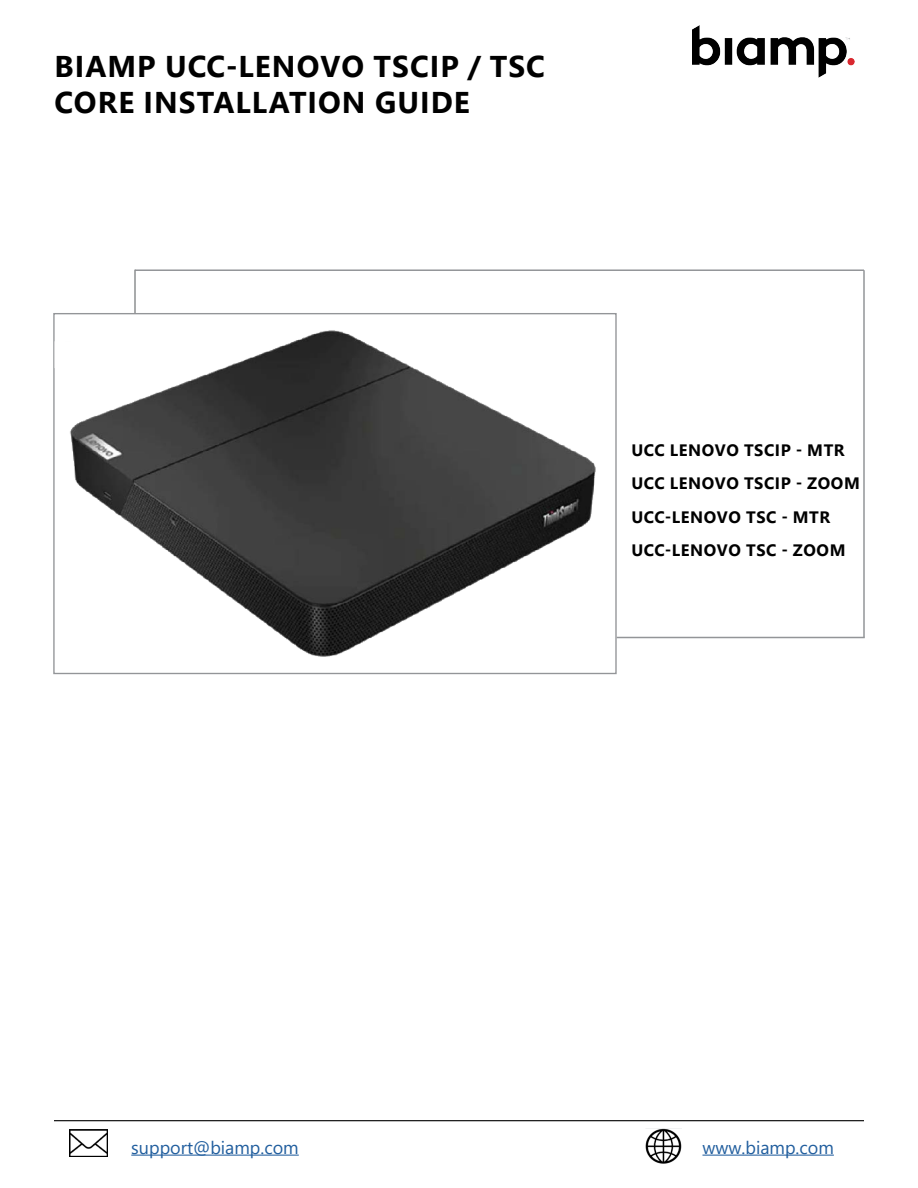
<style>
.page{position:relative;width:918px;height:1188px;background:#fff}
.page>*{position:absolute;margin:0;border:0;box-sizing:border-box;transform-origin:0 0}
.Heading_22pt_Front_Page{font:700 30px/36px "Segoe UI";letter-spacing:.035em;color:#000}
.t1{font:18px "Segoe UI";color:#215e9e}
.Heading__3__16pt_Bold{font:700 16.5px "Segoe UI";letter-spacing:.035em;color:#000}
</style>
<div class="page">
<img style="left:70px;top:1130px;width:37px;height:26px">
<img style="left:646px;top:1128px;width:36px;height:36px">
<hr style="left:131px;top:1155px;width:168px;height:1px;background:#215e9e">
<hr style="left:702px;top:1155px;width:132px;height:1px;background:#215e9e">
<hr style="left:54px;top:1120px;width:810px;height:1px;background:#000">
<img style="left:692px;top:26px;width:163px;height:52px">
<hr style="left:135px;top:269px;width:729px;height:2px;background:#939598">
<hr style="left:134px;top:270px;width:2px;height:43px;background:#8e9092">
<hr style="left:863px;top:270px;width:2px;height:367px;background:#939598">
<hr style="left:617px;top:637px;width:248px;height:1px;background:#939598">
<img style="left:70px;top:330px;width:526px;height:327px">
<div style="left:55px;top:341px;width:36px;height:27px;background:#fff"></div>
<p class="Heading_22pt_Front_Page" style="left:55px;top:46px;width:492px">BIAMP UCC-LENOVO TSCIP / TSC<br>CORE INSTALLATION GUIDE</p>
<p class="Heading__3__16pt_Bold" style="left:631px;top:435px;width:215px">UCC LENOVO TSCIP - MTR</p>
<p class="Heading__3__16pt_Bold" style="left:631px;top:468px;width:230px">UCC LENOVO TSCIP - ZOOM</p>
<p class="Heading__3__16pt_Bold" style="left:631px;top:501px;width:200px">UCC-LENOVO TSC - MTR</p>
<p class="Heading__3__16pt_Bold" style="left:631px;top:534px;width:216px">UCC-LENOVO TSC - ZOOM</p>
<p class="t1" style="left:131px;top:1130px;width:169px">support@biamp.com</p>
<p class="t1" style="left:702px;top:1130px;width:133px">www.biamp.com</p>
</div>
